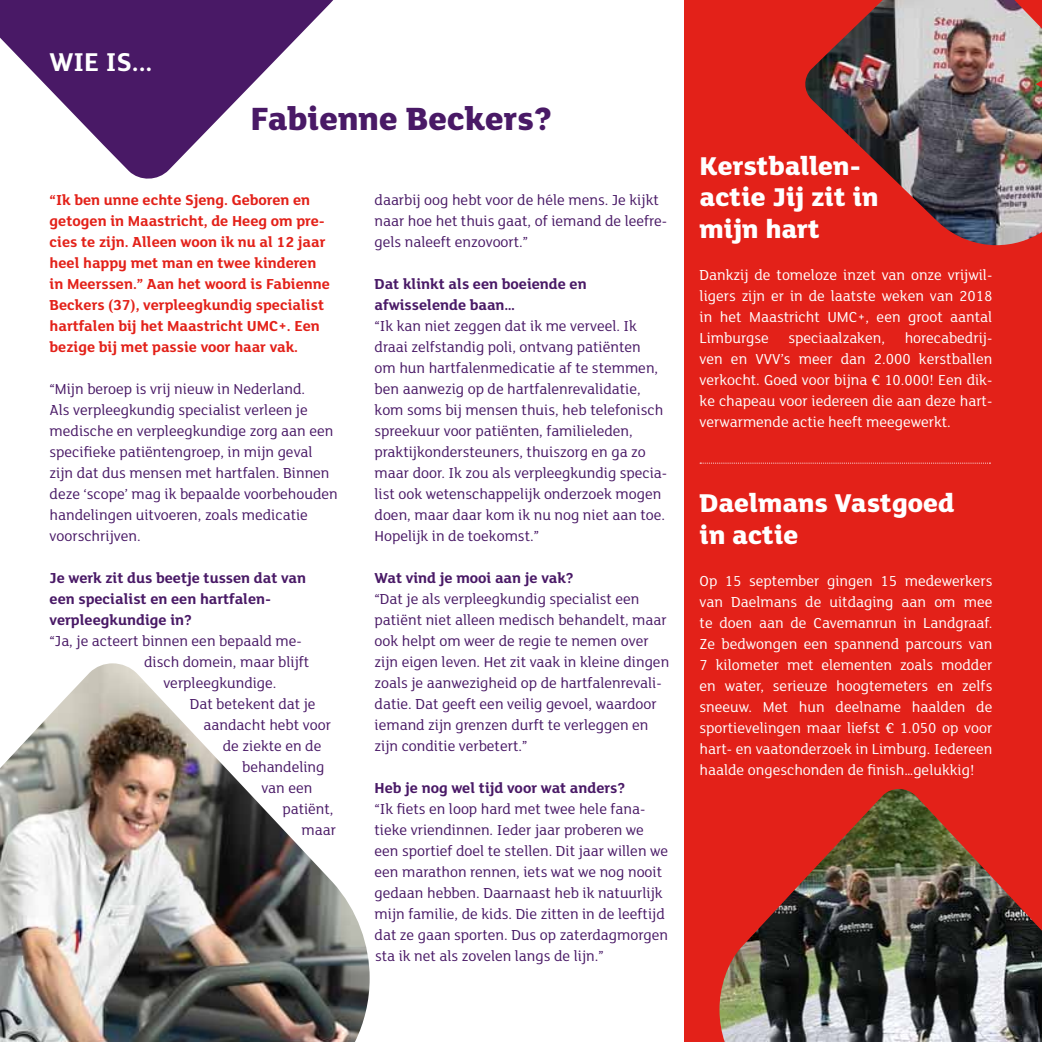
<style>
.page{position:relative;width:1042px;height:1042px;background:#fff}
.page>*{position:absolute;margin:0;border:0;box-sizing:border-box;transform-origin:0 0}
.t1{font:800 35px "FS Lola";color:#491966}
.t2{font:800 28px/31.5px "FS Lola";color:#fff}
.t3{font:700 28px "FS Lola";color:#fff}
.t4{font:15.75px/21px "FS Lola";color:#491966}
.t5{font:15.75px/21px "FS Lola";color:#fff;text-align:justify}
.t6{font:700 15.75px/21px "FS Lola";color:#e32119}
.t7{font:700 15.75px/21px "FS Lola";color:#491966}
</style>
<div class="page">
<div style="left:685px;top:0;width:357px;height:1042px;background:#e32119"></div>
<img style="left:719px;top:789px;width:323px;height:253px">
<img style="left:805px;top:0;width:237px;height:245px">
<img style="left:986px;top:0;width:56px;height:181px">
<svg style="left:0;top:0;width:334px;height:179px;fill:#491966"></svg>
<img style="left:0;top:663px;width:370px;height:379px">
<svg style="left:700px;top:463px;width:290px;height:1px"></svg>
<h2 class="t3" style="left:50px;top:42px;width:18px">wie</h2>
<h2 class="t3" style="left:106px;top:42px;width:48px">is...</h2>
<h1 class="t1" style="left:251px;top:95px;width:303px">Fabienne Beckers?</h1>
<p class="t6" style="left:50px;top:189px;width:282px">“Ik ben unne echte Sjeng. Geboren en getogen in Maastricht, de Heeg om pre&shy;cies te zijn. Alleen woon ik nu al 12 jaar heel happy met man en twee kinderen in Meerssen.” Aan het woord is Fabienne Beckers (37), verpleegkundig specialist hartfalen bij het Maastricht UMC+. Een bezige bij met passie voor haar vak.</p>
<p class="t4" style="left:50px;top:378px;width:290px">“Mijn beroep is vrij nieuw in Nederland.<br>Als verpleegkundig specialist verleen je medische en verpleegkundige zorg aan een specifieke patiëntengroep, in mijn geval zijn dat dus mensen met hartfalen. Binnen deze ‘scope’ mag ik bepaalde voorbehouden handelingen uitvoeren, zoals medicatie voorschrijven.</p>
<p class="t7" style="left:50px;top:567px;width:258px">Je werk zit dus beetje tussen dat van een specialist en een hartfalen&shy;verpleegkundige in?</p>
<p class="t4" style="left:50px;top:630px;width:254px">“Ja, je acteert binnen een bepaald me-</p>
<p class="t4" style="left:144px;top:651px;width:167px">disch domein, maar blijft</p>
<p class="t4" style="left:163px;top:672px;width:115px">verpleegkundige.</p>
<p class="t4" style="left:190px;top:693px;width:127px">Dat betekent dat je</p>
<p class="t4" style="left:204px;top:714px;width:129px">aandacht hebt voor</p>
<p class="t4" style="left:223px;top:735px;width:100px">de ziekte en de</p>
<p class="t4" style="left:242px;top:756px;width:84px">behandeling</p>
<p class="t4" style="left:261px;top:777px;width:52px">van een</p>
<p class="t4" style="left:282px;top:798px;width:53px">patiënt,</p>
<p class="t4" style="left:302px;top:819px;width:36px">maar</p>
<p class="t4" style="left:374px;top:189px;width:294px">daarbij oog hebt voor de héle mens. Je kijkt naar hoe het thuis gaat, of iemand de leefre&shy;gels naleeft enzovoort.”</p>
<p class="t7" style="left:374px;top:273px;width:214px">Dat klinkt als een boeiende en afwisselende baan…</p>
<p class="t4" style="left:374px;top:315px;width:294px">“Ik kan niet zeggen dat ik me verveel. Ik draai zelfstandig poli, ontvang patiënten<br>om hun hartfalenmedicatie af te stemmen, ben aanwezig op de hartfalenrevalidatie, kom soms bij mensen thuis, heb telefonisch spreekuur voor patiënten, familieleden, praktijkondersteuners, thuiszorg en ga zo maar door. Ik zou als verpleegkundig specia&shy;list ook wetenschappelijk onderzoek mogen doen, maar daar kom ik nu nog niet aan toe.<br>Hopelijk in de toekomst.”</p>
<p class="t7" style="left:374px;top:567px;width:201px">Wat vind je mooi aan je vak?</p>
<p class="t4" style="left:374px;top:588px;width:296px">“Dat je als verpleegkundig specialist een patiënt niet alleen medisch behandelt, maar ook helpt om weer de regie te nemen over zijn eigen leven. Het zit vaak in kleine dingen zoals je aanwezigheid op de hartfalenrevali&shy;datie. Dat geeft een veilig gevoel, waardoor iemand zijn grenzen durft te verleggen en zijn conditie verbetert.”</p>
<p class="t7" style="left:374px;top:777px;width:252px">Heb je nog wel tijd voor wat anders?</p>
<p class="t4" style="left:374px;top:798px;width:295px">“Ik fiets en loop hard met twee hele fana&shy;tieke vriendinnen. Ieder jaar proberen we een sportief doel te stellen. Dit jaar willen we een marathon rennen, iets wat we nog nooit gedaan hebben. Daarnaast heb ik natuurlijk mijn familie, de kids. Die zitten in de leeftijd dat ze gaan sporten. Dus op zaterdagmorgen sta ik net als zovelen langs de lijn.”</p>
<h2 class="t2" style="left:699px;top:148px;width:180px">Kerstballen&shy;actie Jij zit in mijn hart</h2>
<p class="t5" style="left:699px;top:264px;width:294px">Dankzij de tomeloze inzet van onze vrijwil&shy;ligers zijn er in de laatste weken van 2018 in het Maastricht UMC+, een groot aantal Limburgse speciaalzaken, horecabedrij&shy;ven en VVV’s meer dan 2.000 kerstballen verkocht. Goed voor bijna € 10.000! Een dik&shy;ke chapeau voor iedereen die aan deze hart&shy;verwarmende actie heeft meegewerkt.</p>
<h2 class="t2" style="left:699px;top:486px;width:256px">Daelmans Vastgoed in actie</h2>
<p class="t5" style="left:699px;top:569px;width:294px">Op 15 september gingen 15 medewerkers van Daelmans de uitdaging aan om mee te doen aan de Cavemanrun in Landgraaf.<br>Ze bedwongen een spannend parcours van 7 kilometer met elementen zoals modder en water, serieuze hoogtemeters en zelfs sneeuw. Met hun deelname haalden de sportievelingen maar liefst € 1.050 op voor hart- en vaatonderzoek in Limburg. Iedereen haalde ongeschonden de finish…gelukkig!</p>
</div>
